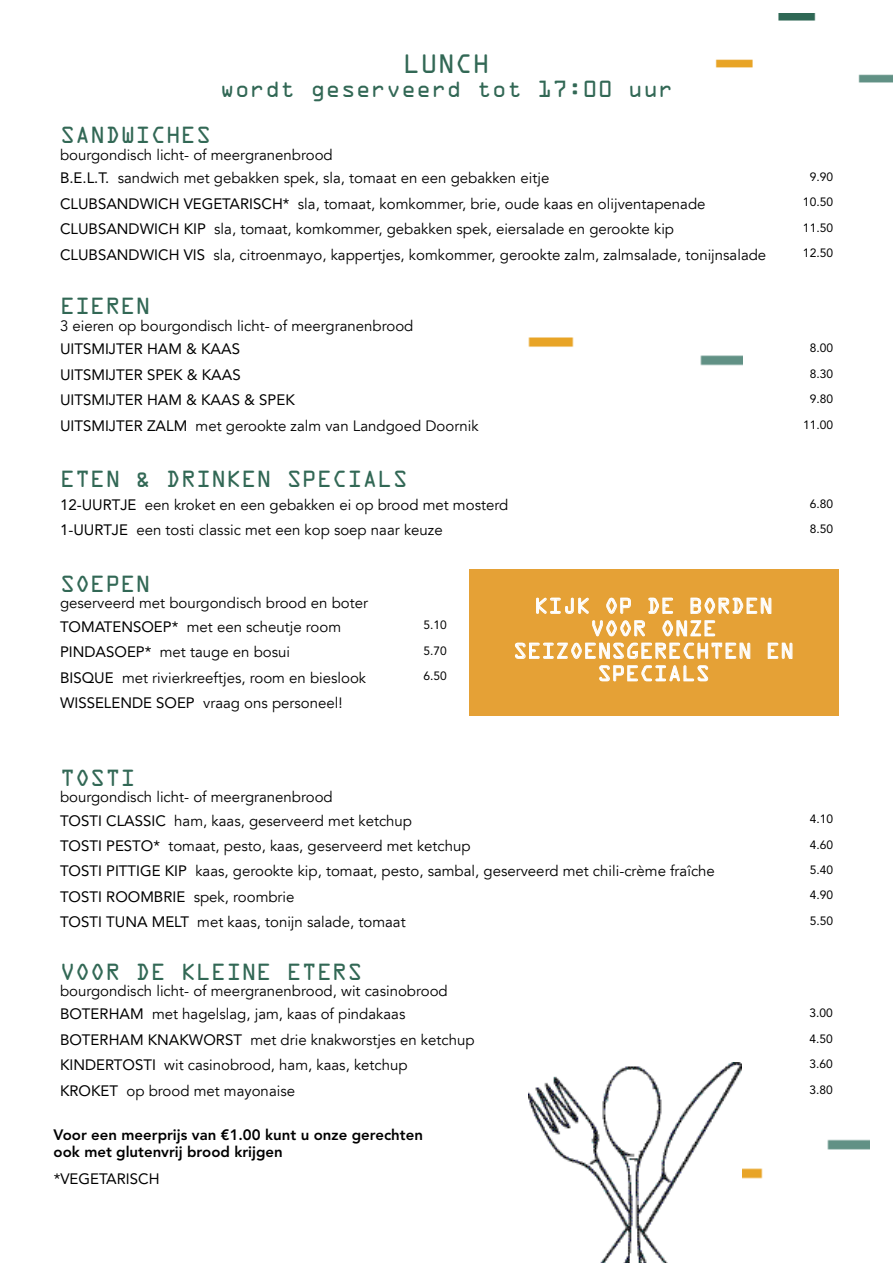
<style>
.page{position:relative;width:893px;height:1263px;background:#fff}
.page>*{position:absolute;margin:0;border:0;box-sizing:border-box;transform-origin:0 0}
.t1{font:24px "OCRA Std";color:#326855}
.t2{font:21px "OCRA Std";color:#326855}
.t3{font:19.5px/22.5px "OCRA Std";color:#fff;text-align:center}
.t4{font:15px/23.4px "Avenir LT";color:#000}
.t5{font:15px "Avenir LT Std";color:#000}
.t6{font:800 15px/16.5px "Avenir LT Std";color:#000}
.t7{font:12px "Avenir LT Std";color:#000}
.s1{font-family:"Avenir LT Std"}
.s2{font-family:"Avenir LT"}
</style>
<div class="page">
<img style="left:715px;top:14px;width:178px;height:69px">
<img style="left:742px;top:1168px;width:21px;height:11px">
<img style="left:529px;top:1063px;width:213px;height:200px">
<div style="left:470px;top:569px;width:369px;height:147px;background:#e5a136"></div>
<svg style="left:536px;top:598px;width:53px;height:16px"></svg>
<svg style="left:606px;top:597px;width:25px;height:17px"></svg>
<svg style="left:648px;top:598px;width:25px;height:16px"></svg>
<svg style="left:690px;top:598px;width:81px;height:16px"></svg>
<svg style="left:592px;top:620px;width:53px;height:16px"></svg>
<svg style="left:662px;top:620px;width:53px;height:16px"></svg>
<svg style="left:515px;top:642px;width:235px;height:17px"></svg>
<svg style="left:768px;top:643px;width:24px;height:16px"></svg>
<svg style="left:599px;top:665px;width:109px;height:17px"></svg>
<img style="left:528px;top:337px;width:214px;height:29px">
<img style="left:827px;top:1139px;width:42px;height:11px">
<h1 class="t1" style="left:403px;top:53px;width:88px">LUNCH</h1>
<h2 class="t2" style="left:220px;top:79px;width:455px">wordt geserveerd tot 17:00 uur</h2>
<h2 class="t2" style="left:60px;top:126px;width:153px">SANDWICHES</h2>
<p class="t4" style="left:60px;top:143px;width:491px">bourgondisch licht- of meergranenbrood<br><span class="s1">B.E.L.T.</span> sandwich met gebakken spek, sla, tomaat en een gebakken eitje</p>
<p class="t7" style="left:810px;top:170px;width:25px">9.90</p>
<p class="t4" style="left:60px;top:192px;width:647px"><span class="s1">CLUBSANDWICH VEGETARISCH*</span> sla, tomaat, komkommer, brie, oude kaas en olijventapenade</p>
<p class="t7" style="left:803px;top:195px;width:32px">10.50</p>
<p class="t4" style="left:60px;top:218px;width:616px"><span class="s1">CLUBSANDWICH KIP</span> sla, tomaat, komkommer, gebakken spek, eiersalade en gerookte kip</p>
<p class="t7" style="left:803px;top:221px;width:32px">11.50</p>
<p class="t4" style="left:60px;top:243px;width:708px"><span class="s1">CLUBSANDWICH VIS</span> sla, citroenmayo, kappertjes, komkommer, gerookte zalm, zalmsalade, tonijnsalade</p>
<p class="t7" style="left:803px;top:246px;width:32px">12.50</p>
<h2 class="t2" style="left:60px;top:297px;width:92px">EIEREN</h2>
<p class="t4" style="left:60px;top:315px;width:355px">3 eieren op bourgondisch licht- of meergranenbrood</p>
<p class="t5" style="left:60px;top:340px;width:182px">UITSMIJTER HAM &amp; KAAS</p>
<p class="t7" style="left:810px;top:341px;width:25px">8.00</p>
<p class="t5" style="left:60px;top:366px;width:182px">UITSMIJTER SPEK &amp; KAAS</p>
<p class="t7" style="left:810px;top:366px;width:25px">8.30</p>
<p class="t5" style="left:60px;top:391px;width:236px">UITSMIJTER HAM &amp; KAAS &amp; SPEK</p>
<p class="t7" style="left:810px;top:392px;width:25px">9.80</p>
<p class="t4" style="left:60px;top:414px;width:420px"><span class="s1">UITSMIJTER ZALM</span> met gerookte zalm van Landgoed Doornik</p>
<p class="t7" style="left:803px;top:417px;width:32px">11.00</p>
<h2 class="t2" style="left:60px;top:469px;width:349px">ETEN &amp; DRINKEN SPECIALS</h2>
<p class="t4" style="left:60px;top:493px;width:450px"><span class="s1">12-UURTJE</span> een kroket en een gebakken ei op brood met mosterd</p>
<p class="t7" style="left:810px;top:496px;width:25px">6.80</p>
<p class="t4" style="left:60px;top:519px;width:384px"><span class="s1">1-UURTJE</span> een tosti classic met een kop soep naar keuze</p>
<p class="t7" style="left:810px;top:522px;width:25px">8.50</p>
<h2 class="t2" style="left:60px;top:575px;width:92px">SOEPEN</h2>
<p class="t4" style="left:60px;top:592px;width:310px">geserveerd met bourgondisch brood en boter<br><span class="s1">TOMATENSOEP*</span> met een scheutje room</p>
<p class="t7" style="left:423px;top:618px;width:25px">5.10</p>
<p class="t4" style="left:60px;top:641px;width:232px"><span class="s1">PINDASOEP*</span> met tauge en bosui</p>
<p class="t7" style="left:423px;top:644px;width:25px">5.70</p>
<p class="t4" style="left:60px;top:666px;width:308px"><span class="s1">BISQUE</span> met rivierkreeftjes, room en bieslook</p>
<p class="t7" style="left:423px;top:669px;width:25px">6.50</p>
<p class="t4" style="left:60px;top:692px;width:284px"><span class="s1">WISSELENDE SOEP</span> vraag ons personeel!</p>
<h2 class="t2" style="left:60px;top:768px;width:77px">TOSTI</h2>
<p class="t4" style="left:60px;top:786px;width:354px">bourgondisch licht- of meergranenbrood<br><span class="s1">TOSTI CLASSIC</span> ham, kaas, geserveerd met ketchup</p>
<h3 class="t3" style="left:513px;top:596px;width:282px">KIJK OP DE BORDEN<br>VOOR ONZE<br>SEIZOENSGERECHTEN EN<br>SPECIALS</h3>
<p class="t7" style="left:810px;top:812px;width:25px">4.10</p>
<p class="t4" style="left:60px;top:835px;width:412px"><span class="s1">TOSTI PESTO*</span> tomaat, pesto, kaas, geserveerd met ketchup</p>
<p class="t7" style="left:810px;top:838px;width:25px">4.60</p>
<p class="t4" style="left:60px;top:860px;width:656px"><span class="s1">TOSTI PITTIGE KIP</span> kaas, gerookte kip, tomaat, pesto, sambal, geserveerd met chili-crème fraîche</p>
<p class="t7" style="left:810px;top:863px;width:25px">5.40</p>
<p class="t5" style="left:60px;top:888px;width:236px">TOSTI ROOMBRIE <span class="s2">spek, roombrie</span></p>
<p class="t7" style="left:810px;top:888px;width:25px">4.90</p>
<p class="t4" style="left:60px;top:911px;width:347px"><span class="s1">TOSTI TUNA MELT</span> met kaas, tonijn salade, tomaat</p>
<p class="t7" style="left:810px;top:914px;width:25px">5.50</p>
<h2 class="t2" style="left:60px;top:962px;width:304px">VOOR DE KLEINE ETERS</h2>
<p class="t4" style="left:60px;top:979px;width:389px">bourgondisch licht- of meergranenbrood, wit casinobrood<br><span class="s1">BOTERHAM</span> met hagelslag, jam, kaas of pindakaas</p>
<p class="t7" style="left:810px;top:1006px;width:25px">3.00</p>
<p class="t4" style="left:60px;top:1028px;width:416px"><span class="s1">BOTERHAM KNAKWORST</span> met drie knakworstjes en ketchup</p>
<p class="t7" style="left:810px;top:1031px;width:25px">4.50</p>
<p class="t4" style="left:60px;top:1054px;width:349px"><span class="s1">KINDERTOSTI</span> wit casinobrood, ham, kaas, ketchup</p>
<p class="t7" style="left:810px;top:1057px;width:25px">3.60</p>
<p class="t4" style="left:60px;top:1079px;width:237px"><span class="s1">KROKET</span> op brood met mayonaise</p>
<p class="t7" style="left:810px;top:1082px;width:25px">3.80</p>
<p class="t6" style="left:54px;top:1127px;width:371px">Voor een meerprijs van €1.00 kunt u onze gerechten ook met glutenvrij brood krijgen</p>
<p class="t5" style="left:54px;top:1170px;width:107px">*VEGETARISCH</p>
</div>
